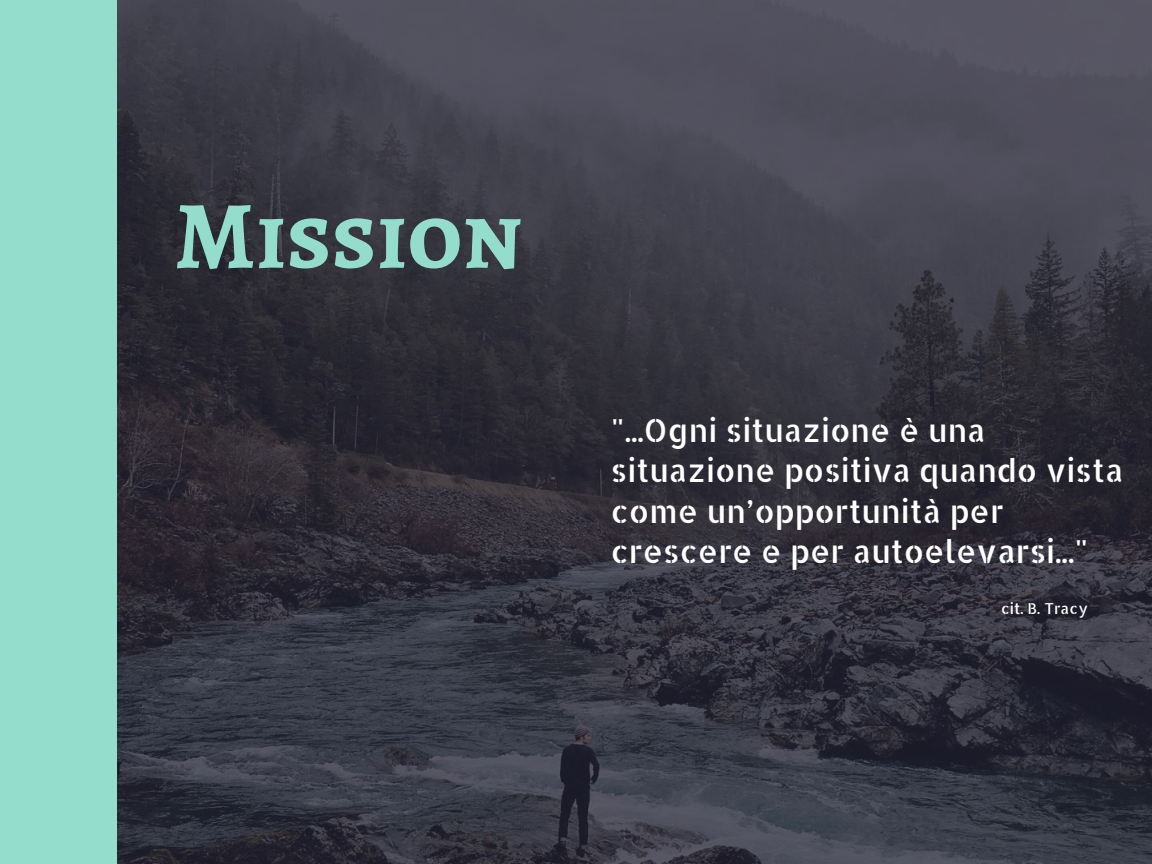
<style>
.page{position:relative;width:1152px;height:864px;background:#fff}
.page>*{position:absolute;margin:0;border:0;box-sizing:border-box;transform-origin:0 0}
.t1{font:700 96.6px "Alegreya SC";color:#94ddcc}
.t2{font:31.65px/40.5px "Allerta Stencil";color:#fff}
.t3{font:15.15px "Allerta Stencil";color:#fff}
</style>
<div class="page">
<img style="left:117px;top:0;width:1035px;height:864px">
<div style="left:0;top:0;width:117px;height:864px;background:#94ddcc"></div>
<h1 class="t1" style="left:174px;top:170px;width:350px">Mission</h1>
<p class="t2" style="left:611px;top:409px;width:514px">"...Ogni situazione è una situazione positiva quando vista come un’opportunità per crescere e per autoelevarsi..."</p>
<p class="t3" style="left:1001px;top:598px;width:88px">cit. B. Tracy</p>
</div>
